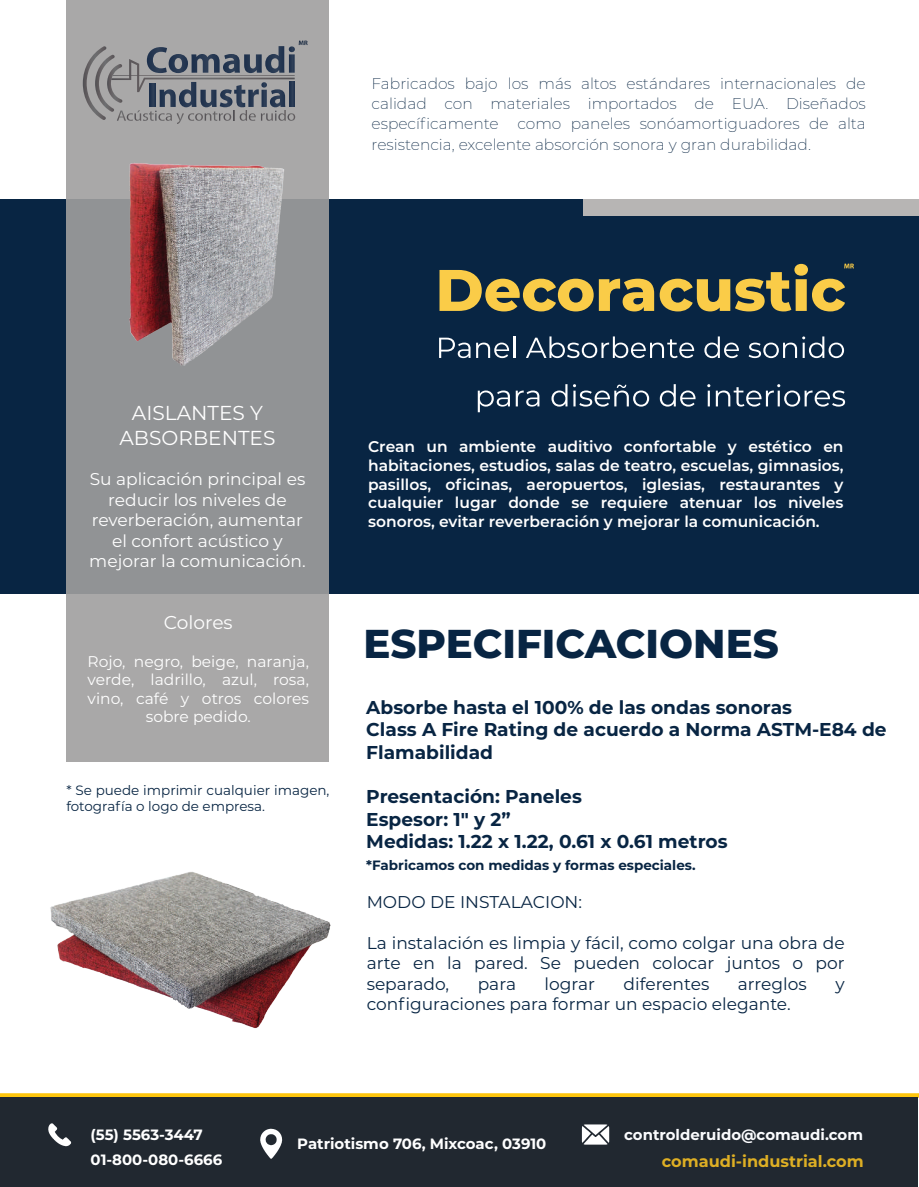
<style>
.page{position:relative;width:919px;height:1187px;background:#fff}
.page>*{position:absolute;margin:0;border:0;box-sizing:border-box;transform-origin:0 0}
.t1{font:800 58.5px "Montserrat";color:#facc48}
.t2{font:800 40.2px "Montserrat";color:#082543}
.t3{font:20.1px/24.2px "Montserrat";color:#fff;text-align:center}
.t4{font:700 18.6px/22.4px "Montserrat";color:#082543}
.t5{font:18.6px "Montserrat";color:#fff}
.t6{font:17.1px/20.4px "Montserrat";color:#082543;text-align:justify}
.t7{font:17.1px/20.4px "Montserrat";color:#fff;text-align:center}
.t8{font:700 16.2px "Montserrat";color:#deaf24}
.t9{font:600 15.45px/18.6px "Montserrat";color:#fff;text-align:justify}
.t10{font:200 15.45px/20.1px "Montserrat";color:#082543;text-align:justify}
.t11{font:15.45px/18.6px "Montserrat";color:#fff;text-align:center}
.t12{font:700 14.85px/25px "Montserrat";color:#fff}
.t13{font:700 14.85px "Montserrat";color:#fbfcfe}
.t14{font:13.5px/16.2px "Montserrat";color:#082543}
.t15{font:700 13.5px "Montserrat";color:#082543}
</style>
<div class="page">
<div style="left:0;top:199px;width:918px;height:394px;background:#082543"></div>
<div style="left:583px;top:199px;width:335px;height:16px;background:#b7b5b4"></div>
<div style="left:67px;top:0;width:262px;height:761px;background:linear-gradient(to right,#9e9e9f,#9d9e9f)"></div>
<svg style="left:83px;top:41px;width:224px;height:83px"></svg>
<svg style="left:844px;top:263px;width:9px;height:5px"></svg>
<svg style="left:439px;top:337px;width:31px;height:21px"></svg>
<svg style="left:476px;top:342px;width:33px;height:16px"></svg>
<hr style="left:513px;top:336px;width:2px;height:22px;background:#fff">
<svg style="left:526px;top:336px;width:168px;height:22px"></svg>
<svg style="left:704px;top:336px;width:34px;height:22px"></svg>
<svg style="left:748px;top:336px;width:96px;height:22px"></svg>
<img style="left:79px;top:144px;width:232px;height:241px">
<img style="left:50px;top:872px;width:281px;height:157px">
<svg style="left:0;top:1093px;width:918px;height:4px;fill:#fec60d"></svg>
<div style="left:0;top:1097px;width:918px;height:89px;background:#212830"></div>
<svg style="left:260px;top:1128px;width:22px;height:30px"></svg>
<svg style="left:48px;top:1123px;width:23px;height:23px"></svg>
<svg style="left:581px;top:1124px;width:28px;height:20px"></svg>
<svg style="left:477px;top:390px;width:62px;height:22px"></svg>
<svg style="left:551px;top:384px;width:16px;height:22px"></svg>
<svg style="left:573px;top:384px;width:76px;height:22px"></svg>
<svg style="left:659px;top:384px;width:36px;height:22px"></svg>
<svg style="left:707px;top:384px;width:138px;height:22px"></svg>
<p class="t10" style="left:371px;top:73px;width:495px">Fabricados bajo los más altos estándares internacionales de calidad con materiales importados de EUA. Diseñados específicamente como paneles sonóamortiguadores de alta resistencia, excelente absorción sonora y gran durabilidad.</p>
<h1 class="t1" style="left:435px;top:247px;width:412px">Decoracustic</h1>
<h3 class="t3" style="left:119px;top:400px;width:157px">AISLANTES Y<br>ABSORBENTES</h3>
<p class="t7" style="left:89px;top:468px;width:218px">Su aplicación principal es reducir los niveles de reverberación, aumentar el confort acústico y mejorar la comunicación.</p>
<p class="t5" style="left:164px;top:610px;width:70px">Colores</p>
<p class="t11" style="left:88px;top:651px;width:223px">Rojo, negro, beige, naranja, verde, ladrillo, azul, rosa, vino, café y otros colores sobre pedido.</p>
<p class="t14" style="left:66px;top:781px;width:265px">* Se puede imprimir cualquier imagen, fotografía o logo de empresa.</p>
<p class="t9" style="left:368px;top:437px;width:477px">Crean un ambiente auditivo confortable y estético en habitaciones, estudios, salas de teatro, escuelas, gimnasios, pasillos, oficinas, aeropuertos, iglesias, restaurantes y cualquier lugar donde se requiere atenuar los niveles sonoros, evitar reverberación y mejorar la comunicación.</p>
<h2 class="t2" style="left:363px;top:614px;width:417px">ESPECIFICACIONES</h2>
<p class="t4" style="left:366px;top:695px;width:522px">Absorbe hasta el 100% de las ondas sonoras<br>Class A Fire Rating de acuerdo a Norma ASTM-E84 de<br>Flamabilidad</p>
<p class="t4" style="left:366px;top:784px;width:363px">Presentación: Paneles<br>Espesor: 1″ y 2”<br>Medidas: 1.22 x 1.22, 0.61 x 0.61 metros</p>
<p class="t15" style="left:366px;top:855px;width:331px">*Fabricamos con medidas y formas especiales.</p>
<p class="t6" style="left:366px;top:891px;width:217px">MODO DE INSTALACION:</p>
<p class="t6" style="left:366px;top:931px;width:479px">La instalación es limpia y fácil, como colgar una obra de arte en la pared. Se pueden colocar juntos o por separado,</p>
<p class="t6" style="left:477px;top:972px;width:40px">para</p>
<p class="t6" style="left:544px;top:972px;width:52px">lograr</p>
<p class="t6" style="left:623px;top:972px;width:87px">diferentes</p>
<p class="t6" style="left:737px;top:972px;width:70px">arreglos</p>
<p class="t6" style="left:835px;top:972px;width:11px">y</p>
<p class="t6" style="left:366px;top:993px;width:425px">configuraciones para formar un espacio elegante.</p>
<p class="t12" style="left:91px;top:1120px;width:133px">(55) 5563-3447<br>01-800-080-6666</p>
<p class="t13" style="left:624px;top:1123px;width:240px">controlderuido@comaudi.com</p>
<p class="t12" style="left:297px;top:1130px;width:250px">Patriotismo 706, Mixcoac, 03910</p>
<p class="t8" style="left:661px;top:1148px;width:203px">comaudi-industrial.com</p>
</div>
